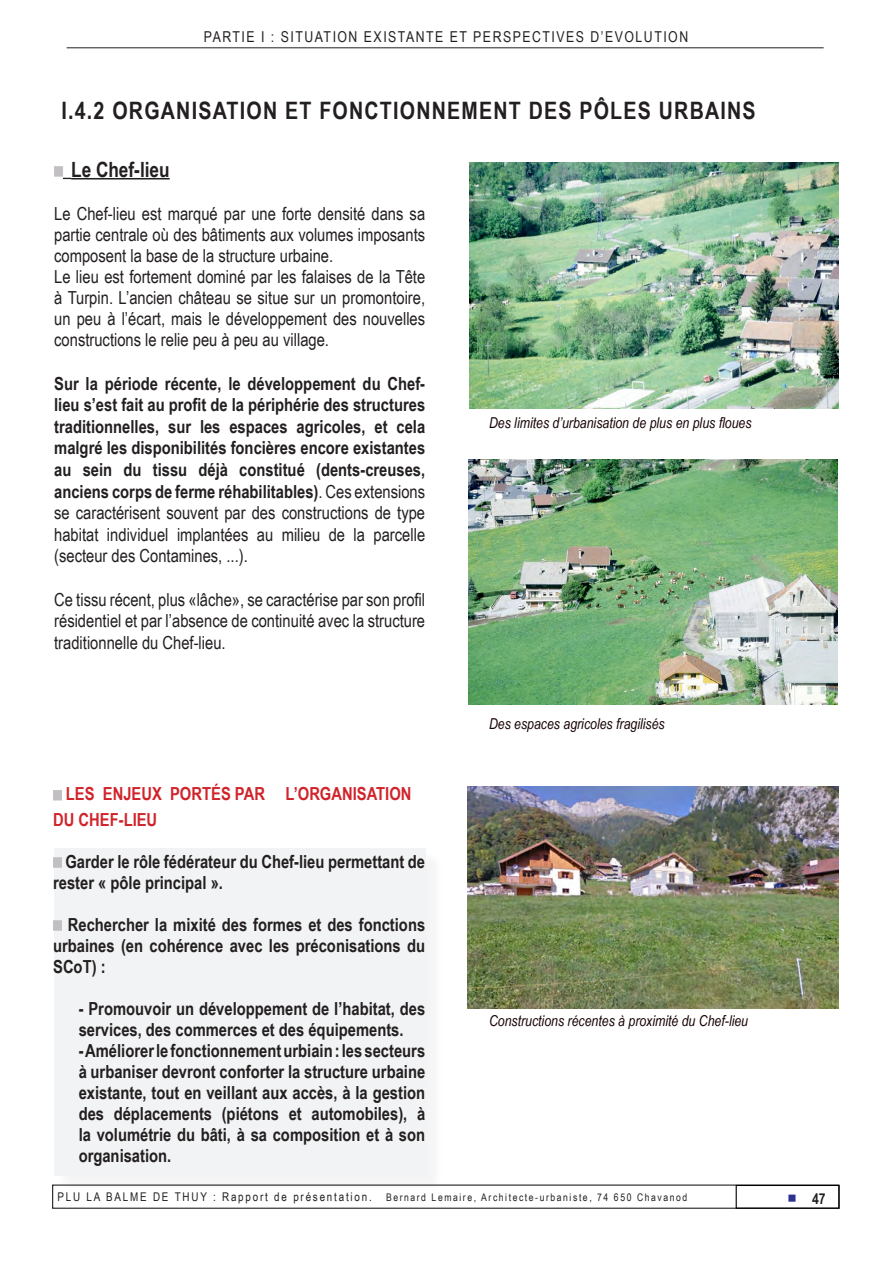
<style>
.page{position:relative;width:893px;height:1263px;background:#fff}
.page>*{position:absolute;margin:0;border:0;box-sizing:border-box;transform-origin:0 0}
.Titre_3{font:700 24px "Arial Narrow";letter-spacing:.05em;color:#231f20}
.t1{font:700 21px "Arial Narrow";color:#231f20}
.t2{font:700 18px/21px "Arial Narrow";color:#231f20;text-align:justify}
.t3{font:18px/21.1px "Arial Narrow";color:#231f20;text-align:justify}
.t4{font:700 18px/25.2px "Arial Narrow";color:#d1232a}
.TM_titre_2{font:italic 15px "Arial Narrow";color:#170204}
.t5{font:15px "Arial Narrow";letter-spacing:.1em;color:#231f20}
.t6{font:700 15px "Arial Narrow";color:#231f20}
.t7{font:10.5px "Arial Narrow";letter-spacing:.15em;color:#231f20}
.s1{font-weight:400}
.s2{font-size:12px}
</style>
<div class="page">
<div style="left:52px;top:1184px;width:787px;height:25px;border:1px solid #231f20"></div>
<div style="left:736px;top:1185px;width:104px;height:24px;border:1px solid #000"></div>
<svg style="left:788px;top:1194px;width:7px;height:8px"></svg>
<hr style="left:67px;top:48px;width:757px;height:1px;background:#231f20">
<div style="left:56px;top:851px;width:388px;height:343px;background:#231f20;opacity:.05"></div>
<div style="left:54px;top:848px;width:371px;height:328px;background:#f2f3f4"></div>
<hr style="left:71px;top:178px;width:99px;height:1px;background:#231f20">
<div style="left:54px;top:166px;width:9px;height:10px;background:#c2bfc2"></div>
<div style="left:53px;top:790px;width:9px;height:10px;background:#c2bfc2"></div>
<div style="left:53px;top:857px;width:9px;height:10px;background:#c2bfc2;border:1px solid #c4c2c4"></div>
<div style="left:53px;top:920px;width:9px;height:10px;background:#c2bfc2;border:1px solid #c4c2c4"></div>
<img style="left:469px;top:163px;width:369px;height:245px">
<img style="left:469px;top:459px;width:369px;height:246px">
<img style="left:468px;top:787px;width:370px;height:222px">
<p class="t5" style="left:204px;top:28px;width:486px">PARTIE I : SITUATION EXISTANTE ET PERSPECTIVES D’EVOLUTION</p>
<p class="Titre_3" style="left:61px;top:92px;width:696px">I.4.2 ORGANISATION ET FONCTIONNEMENT DES PÔLES URBAINS</p>
<p class="t1" style="left:71px;top:153px;width:100px">Le Chef-lieu</p>
<p class="t3" style="left:54px;top:203px;width:372px">Le Chef-lieu est marqué par une forte densité dans sa partie centrale où des bâtiments aux volumes imposants composent la base de la structure urbaine.</p>
<p class="t3" style="left:54px;top:266px;width:372px">Le lieu est fortement dominé par les falaises de la Tête à Turpin. L’ancien château se situe sur un promontoire, un peu à l’écart, mais le développement des nouvelles constructions le relie peu à peu au village.</p>
<p class="t2" style="left:54px;top:372px;width:372px;line-height:21.6px">Sur la période récente, le développement du Chef&shy;lieu s’est fait au profit de la périphérie des structures traditionnelles, sur les espaces agricoles, et cela malgré les disponibilités foncières encore existantes au sein du tissu déjà constitué (dents-creuses, anciens corps de ferme réhabilitables)<span class="s1">. Ces extensions se caractérisent souvent par des constructions de type habitat individuel implantées au milieu de la parcelle (secteur des Contamines, ...).</span></p>
<p class="t3" style="left:54px;top:588px;width:372px;line-height:21.6px">Ce tissu récent, plus «lâche», se caractérise par son profil résidentiel et par l’absence de continuité avec la structure traditionnelle du Chef-lieu.</p>
<p class="t4" style="left:53px;top:780px;width:360px;text-indent:13px">LES ENJEUX PORTÉS PAR L’ORGANISATION<br>DU CHEF-LIEU</p>
<p class="t2" style="left:53px;top:850px;width:374px;text-indent:12px">Garder le rôle fédérateur du Chef-lieu permettant de rester « pôle principal ».</p>
<p class="t2" style="left:53px;top:913px;width:374px;text-indent:15px">Rechercher la mixité des formes et des fonctions urbaines (en cohérence avec les préconisations du SCoT) :</p>
<p class="t2" style="left:79px;top:997px;width:348px">- Promouvoir un développement de l’habitat, des services, des commerces et des équipements.</p>
<p class="t2" style="left:79px;top:1039px;width:348px">- Améliorer le fonctionnement urbiain : les secteurs à urbaniser devront conforter la structure urbaine existante, tout en veillant aux accès, à la gestion des déplacements (piétons et automobiles), à la volumétrie du bâti, à sa composition et à son organisation.</p>
<p class="TM_titre_2" style="left:489px;top:412px;width:264px">Des limites d’urbanisation de plus en plus floues</p>
<p class="TM_titre_2" style="left:489px;top:713px;width:177px">Des espaces agricoles fragilisés</p>
<p class="TM_titre_2" style="left:489px;top:1010px;width:261px">Constructions récentes à proximité du Chef-lieu</p>
<p class="t7" style="left:57px;top:1191px;width:631px"><span class="s2">PLU LA BALME DE THUY : Rapport de présentation.</span> Bernard Lemaire, Architecte-urbaniste, 74 650 Chavanod</p>
<p class="t6" style="left:812px;top:1187px;width:15px">47</p>
</div>
